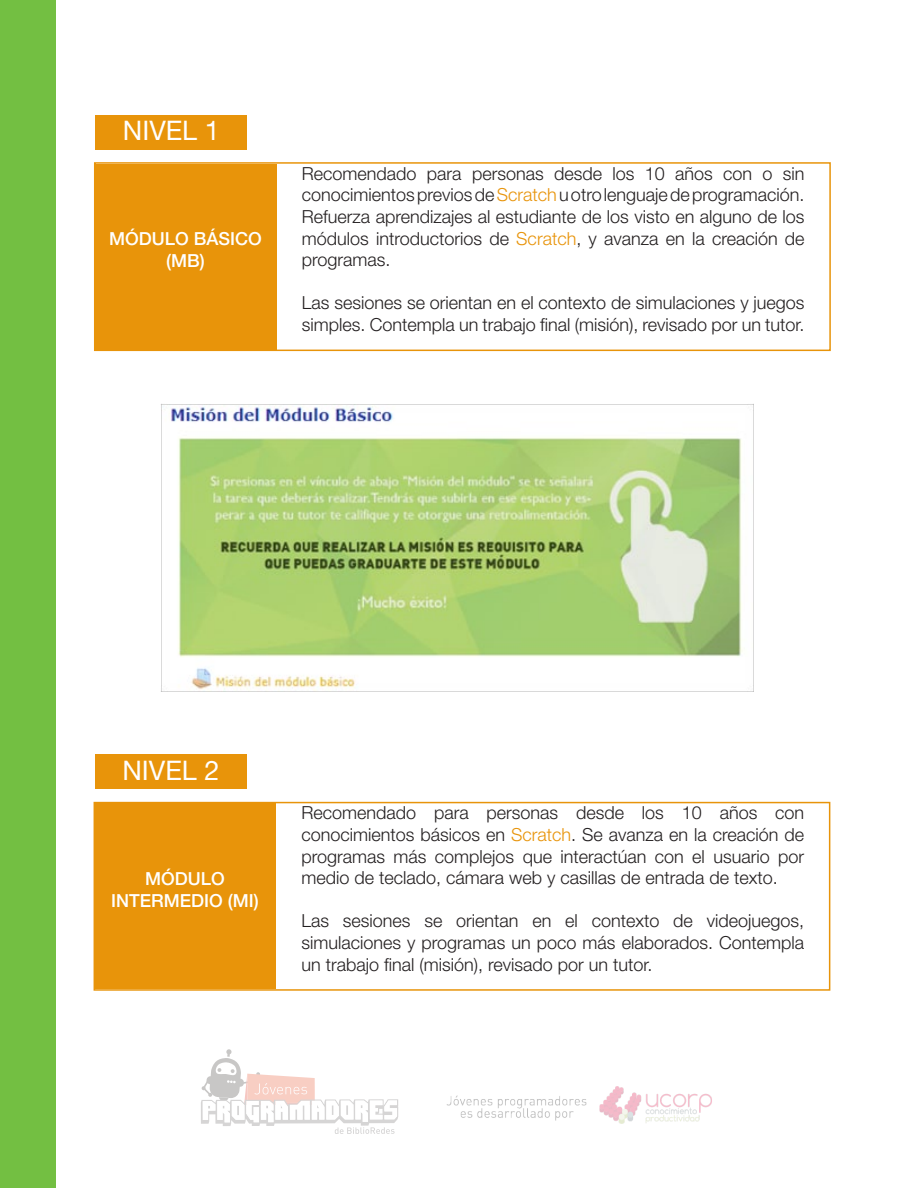
<style>
.page{position:relative;width:918px;height:1188px;background:#fff}
.page>*{position:absolute;margin:0;border:0;box-sizing:border-box;transform-origin:0 0}
.t1{font:27px "Helvetica Neue";color:#fff}
.t2{font:300 18px/21.6px "Helvetica Neue";color:#231f20;text-align:justify}
.t3{font:500 18px/21.6px "Helvetica Neue";color:#fff;text-align:center}
.s1{color:#e8940a}
</style>
<div class="page">
<div style="left:95px;top:164px;width:181px;height:186px;background:#e8940a"></div>
<div style="left:94px;top:803px;width:182px;height:186px;background:#e8940a"></div>
<div style="left:0;top:0;width:55px;height:1188px;background:#73bf42"></div>
<svg style="left:201px;top:1049px;width:197px;height:85px"></svg>
<img style="left:446px;top:1086px;width:266px;height:38px">
<div style="left:96px;top:115px;width:151px;height:34px;background:#e8940a"></div>
<div style="left:95px;top:755px;width:152px;height:34px;background:#e8940a"></div>
<div style="left:94px;top:162px;width:737px;height:189px;border:2px solid #e8940a"></div>
<div style="left:94px;top:802px;width:736px;height:189px;border:2px solid #e8940a"></div>
<img style="left:161px;top:404px;width:592px;height:287px">
<p class="t1" style="left:123px;top:115px;width:99px">NIVEL 1</p>
<p class="t3" style="left:109px;top:228px;width:154px">MÓDULO BÁSICO (MB)</p>
<p class="t2" style="left:302px;top:162px;width:504px">Recomendado para personas desde los 10 años con o sin conocimientos previos de <span class="s1">Scratch</span> u otro lenguaje de programación.<br>Refuerza aprendizajes al estudiante de los visto en alguno de los módulos introductorios de <span class="s1">Scratch</span>, y avanza en la creación de programas.</p>
<p class="t2" style="left:302px;top:292px;width:504px">Las sesiones se orientan en el contexto de simulaciones y juegos simples. Contempla un trabajo final (misión), revisado por un tutor.</p>
<p class="t1" style="left:122px;top:754px;width:99px">NIVEL 2</p>
<p class="t3" style="left:145px;top:868px;width:81px">MÓDULO</p>
<p class="t3" style="left:111px;top:889px;width:149px">INTERMEDIO (MI)</p>
<p class="t2" style="left:301px;top:802px;width:504px">Recomendado para personas desde los 10 años con conocimientos básicos en <span class="s1">Scratch</span>. Se avanza en la creación de programas más complejos que interactúan con el usuario por medio de teclado, cámara web y casillas de entrada de texto.</p>
<p class="t2" style="left:301px;top:910px;width:504px">Las sesiones se orientan en el contexto de videojuegos, simulaciones y programas un poco más elaborados. Contempla un trabajo final (misión), revisado por un tutor.</p>
</div>
